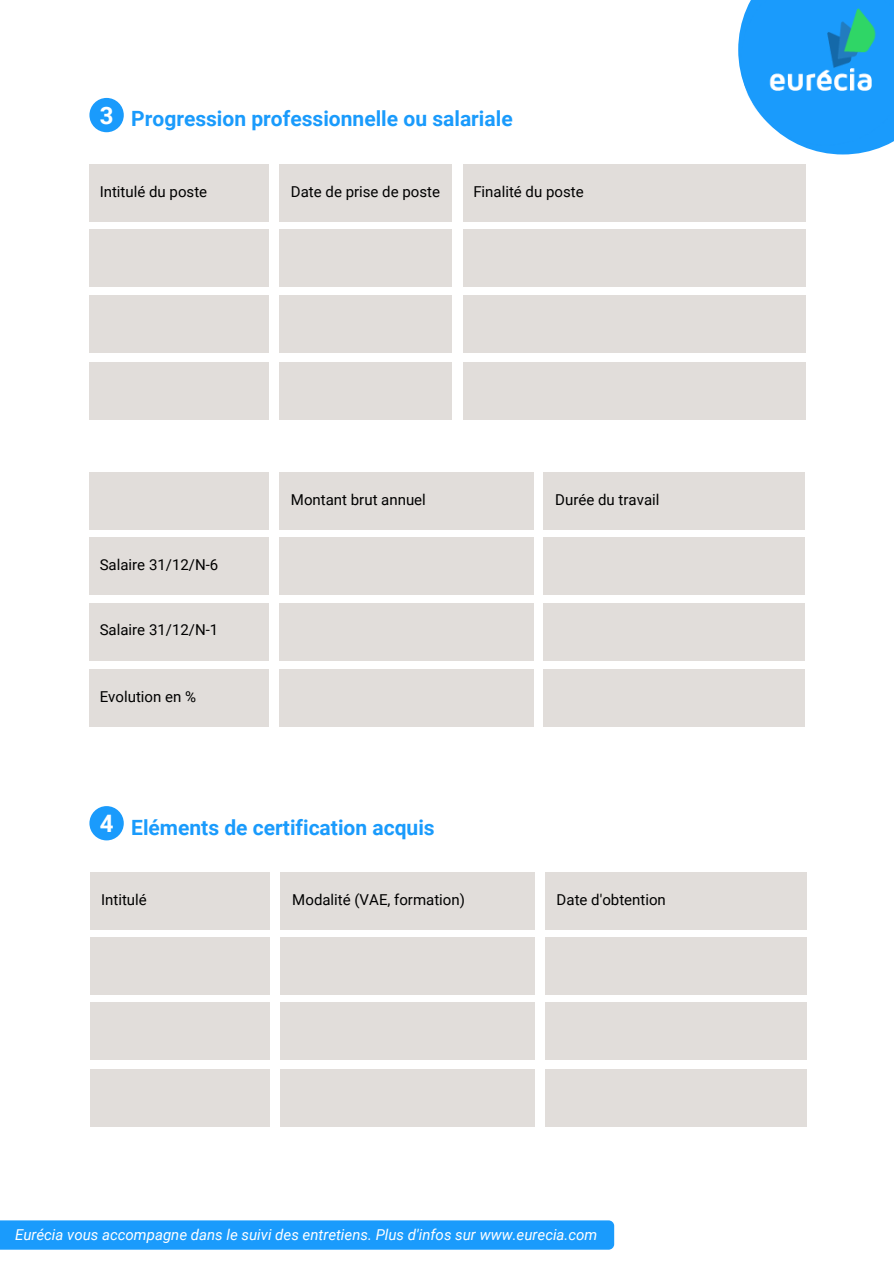
<style>
.page{position:relative;width:894px;height:1264px;background:#fff}
.page>*{position:absolute;margin:0;border:0;box-sizing:border-box;transform-origin:0 0}
.t1{font:700 24px "Roboto";color:#fff}
.t2{font:700 21px "Roboto";color:#1a9bfc}
.t3{font:15px "Roboto";color:#000}
.t4{font:italic 15px "Roboto";color:#fff}
</style>
<div class="page">
<svg style="left:806px;top:148px;width:73px;height:6px"></svg>
<img style="left:738px;top:0;width:155px;height:148px">
<div style="left:89px;top:98px;width:35px;height:34px;background:#1a9bfc;border-radius:50%"></div>
<div style="left:0;top:1220px;width:614px;height:29px;background:#1a9bfc"></div>
<div style="left:279px;top:164px;width:172px;height:58px;background:#e1ddda"></div>
<div style="left:89px;top:164px;width:179px;height:58px;background:#e1ddda"></div>
<div style="left:462px;top:164px;width:343px;height:58px;background:#e1ddda"></div>
<div style="left:279px;top:230px;width:172px;height:57px;background:#e1ddda"></div>
<div style="left:89px;top:230px;width:179px;height:57px;background:#e1ddda"></div>
<div style="left:462px;top:230px;width:343px;height:57px;background:#e1ddda"></div>
<div style="left:279px;top:295px;width:172px;height:57px;background:#e1ddda"></div>
<div style="left:89px;top:295px;width:179px;height:57px;background:#e1ddda"></div>
<div style="left:462px;top:295px;width:343px;height:57px;background:#e1ddda"></div>
<div style="left:279px;top:362px;width:172px;height:57px;background:#e1ddda"></div>
<div style="left:89px;top:362px;width:179px;height:57px;background:#e1ddda"></div>
<div style="left:462px;top:362px;width:343px;height:57px;background:#e1ddda"></div>
<div style="left:279px;top:472px;width:254px;height:57px;background:#e1ddda"></div>
<div style="left:89px;top:472px;width:179px;height:57px;background:#e1ddda"></div>
<div style="left:543px;top:472px;width:261px;height:57px;background:#e1ddda"></div>
<div style="left:279px;top:537px;width:254px;height:58px;background:#e1ddda"></div>
<div style="left:89px;top:537px;width:179px;height:58px;background:#e1ddda"></div>
<div style="left:543px;top:537px;width:261px;height:58px;background:#e1ddda"></div>
<div style="left:279px;top:602px;width:254px;height:58px;background:#e1ddda"></div>
<div style="left:89px;top:602px;width:179px;height:58px;background:#e1ddda"></div>
<div style="left:543px;top:602px;width:261px;height:58px;background:#e1ddda"></div>
<div style="left:279px;top:669px;width:254px;height:58px;background:#e1ddda"></div>
<div style="left:89px;top:669px;width:179px;height:58px;background:#e1ddda"></div>
<div style="left:543px;top:669px;width:261px;height:58px;background:#e1ddda"></div>
<div style="left:89px;top:806px;width:35px;height:34px;background:#1a9bfc;border-radius:50%"></div>
<div style="left:280px;top:871px;width:255px;height:58px;background:#e1ddda"></div>
<div style="left:91px;top:871px;width:179px;height:58px;background:#e1ddda"></div>
<div style="left:545px;top:871px;width:261px;height:58px;background:#e1ddda"></div>
<div style="left:280px;top:937px;width:255px;height:57px;background:#e1ddda"></div>
<div style="left:91px;top:937px;width:179px;height:57px;background:#e1ddda"></div>
<div style="left:545px;top:937px;width:261px;height:57px;background:#e1ddda"></div>
<div style="left:280px;top:1002px;width:255px;height:57px;background:#e1ddda"></div>
<div style="left:91px;top:1002px;width:179px;height:57px;background:#e1ddda"></div>
<div style="left:545px;top:1002px;width:261px;height:57px;background:#e1ddda"></div>
<div style="left:280px;top:1069px;width:255px;height:57px;background:#e1ddda"></div>
<div style="left:91px;top:1069px;width:179px;height:57px;background:#e1ddda"></div>
<div style="left:545px;top:1069px;width:261px;height:57px;background:#e1ddda"></div>
<p class="t1" style="left:100px;top:101px;width:15px">3</p>
<p class="t2" style="left:131px;top:107px;width:383px">Progression professionnelle ou salariale</p>
<p class="t3" style="left:100px;top:183px;width:109px">Intitulé du poste</p>
<p class="t3" style="left:291px;top:183px;width:150px">Date de prise de poste</p>
<p class="t3" style="left:473px;top:183px;width:112px">Finalité du poste</p>
<p class="t3" style="left:100px;top:556px;width:120px">Salaire 31/12/N-6</p>
<p class="t3" style="left:100px;top:621px;width:120px">Salaire 31/12/N-1</p>
<p class="t3" style="left:100px;top:688px;width:98px">Evolution en %</p>
<p class="t3" style="left:291px;top:491px;width:136px">Montant brut annuel</p>
<p class="t3" style="left:555px;top:491px;width:106px">Durée du travail</p>
<p class="t1" style="left:100px;top:809px;width:15px">4</p>
<p class="t2" style="left:131px;top:815px;width:305px">Eléments de certification acquis</p>
<p class="t3" style="left:101px;top:890px;width:47px">Intitulé</p>
<p class="t3" style="left:292px;top:890px;width:174px">Modalité (VAE, formation)</p>
<p class="t3" style="left:556px;top:890px;width:111px">Date d'obtention</p>
<p class="t4" style="left:15px;top:1225px;width:583px">Eurécia vous accompagne dans le suivi des entretiens. Plus d'infos sur www.eurecia.com</p>
</div>
